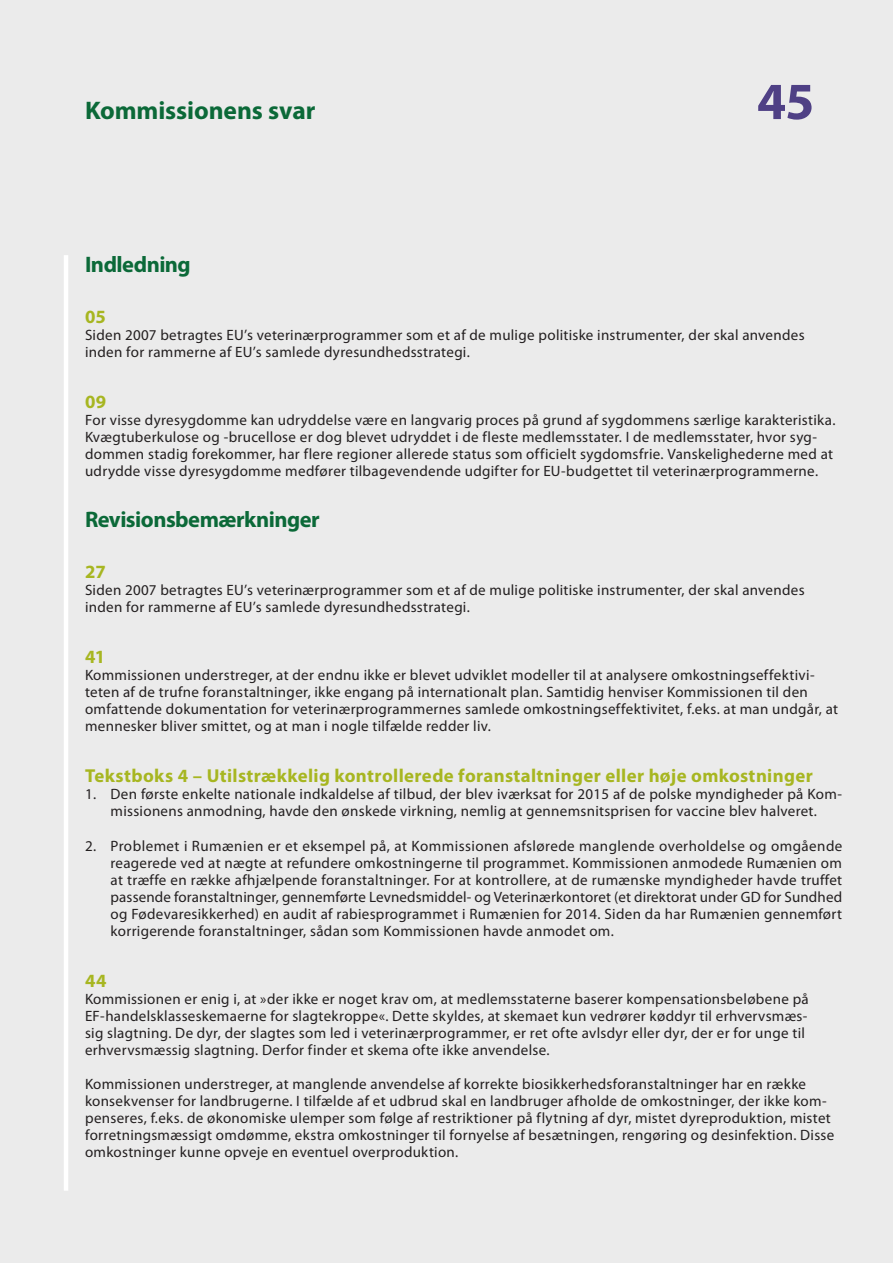
<style>
.page{position:relative;width:893px;height:1263px;background:#ebebeb}
.page>*{position:absolute;margin:0;border:0;box-sizing:border-box;transform-origin:0 0}
.t1{font:700 52.5px "Myriad Pro";color:#4f4085}
.t2{font:700 25.5px "Myriad Pro";letter-spacing:-.005em;color:#0b6938}
.K_02_-_REP_TITRE_1_1{font:700 22.5px "Myriad Pro";letter-spacing:-.025em;color:#0b6938}
.K_03_-_REP_CHIFFRE{font:700 18.75px "Myriad Pro";letter-spacing:.02em;color:#a7b621}
.K_04_-_REP_TEXTE_COU{font:15px/17px "Myriad Pro";letter-spacing:.02em;color:#231f20}
.K_05_-_REP__1__TEXTE{font:15px/17px "Myriad Pro";letter-spacing:.02em;color:#231f20;text-align:center}
</style>
<div class="page">
<hr style="left:64px;top:255px;width:4px;height:936px;background:#fff">
<p class="t2" style="left:85px;top:94px;width:232px">Kommissionens svar</p>
<p class="t1" style="left:757px;top:67px;width:59px">45</p>
<p class="K_02_-_REP_TITRE_1_1" style="left:85px;top:250px;width:107px">Indledning</p>
<p class="K_03_-_REP_CHIFFRE" style="left:85px;top:305px;width:23px">05</p>
<p class="K_04_-_REP_TEXTE_COU" style="left:85px;top:326px;width:721px">Siden 2007 betragtes EU’s veterinærprogrammer som et af de mulige politiske instrumenter, der skal anvendes inden for rammerne af EU’s samlede dyresundhedsstrategi.</p>
<p class="K_03_-_REP_CHIFFRE" style="left:85px;top:390px;width:23px">09</p>
<p class="K_04_-_REP_TEXTE_COU" style="left:85px;top:411px;width:752px">For visse dyresygdomme kan udryddelse være en langvarig proces på grund af sygdommens særlige karakteristika.<br>Kvægtuberkulose og -brucellose er dog blevet udryddet i de fleste medlemsstater. I de medlemsstater, hvor syg&shy;dommen stadig forekommer, har flere regioner allerede status som officielt sygdomsfrie. Vanskelighederne med at udrydde visse dyresygdomme medfører tilbagevendende udgifter for EU-budgettet til veterinærprogrammerne.</p>
<p class="K_02_-_REP_TITRE_1_1" style="left:85px;top:505px;width:236px">Revisionsbemærkninger</p>
<p class="K_03_-_REP_CHIFFRE" style="left:85px;top:560px;width:22px">27</p>
<p class="K_04_-_REP_TEXTE_COU" style="left:85px;top:582px;width:721px">Siden 2007 betragtes EU’s veterinærprogrammer som et af de mulige politiske instrumenter, der skal anvendes inden for rammerne af EU’s samlede dyresundhedsstrategi.</p>
<p class="K_03_-_REP_CHIFFRE" style="left:85px;top:645px;width:22px">41</p>
<p class="K_04_-_REP_TEXTE_COU" style="left:85px;top:667px;width:755px">Kommissionen understreger, at der endnu ikke er blevet udviklet modeller til at analysere omkostningseffektivi&shy;teten af de trufne foranstaltninger, ikke engang på internationalt plan. Samtidig henviser Kommissionen til den omfattende dokumentation for veterinærprogrammernes samlede omkostningseffektivitet, f.eks. at man undgår, at mennesker bliver smittet, og at man i nogle tilfælde redder liv.</p>
<p class="K_03_-_REP_CHIFFRE" style="left:85px;top:764px;width:729px">Tekstboks 4 – Utilstrækkelig kontrollerede foranstaltninger eller høje omkostninger</p>
<p class="K_05_-_REP__1__TEXTE" style="left:85px;top:786px;width:758px">1. Den første enkelte nationale indkaldelse af tilbud, der blev iværksat for 2015 af de polske myndigheder på Kom&shy;missionens anmodning, havde den ønskede virkning, nemlig at gennemsnitsprisen for vaccine blev halveret.</p>
<p class="K_05_-_REP__1__TEXTE" style="left:111px;top:837px;width:733px;text-align:justify;text-indent:-26px">2. Problemet i Rumænien er et eksempel på, at Kommissionen afslørede manglende overholdelse og omgående reagerede ved at nægte at refundere omkostningerne til programmet. Kommissionen anmodede Rumænien om at træffe en række afhjælpende foranstaltninger. For at kontrollere, at de rumænske myndigheder havde truffet passende foranstaltninger, gennemførte Levnedsmiddel- og Veterinærkontoret (et direktorat under GD for Sundhed og Fødevaresikkerhed) en audit af rabiesprogrammet i Rumænien for 2014. Siden da har Rumænien gennemført korrigerende foranstaltninger, sådan som Kommissionen havde anmodet om.</p>
<p class="K_03_-_REP_CHIFFRE" style="left:85px;top:968px;width:23px">44</p>
<p class="K_04_-_REP_TEXTE_COU" style="left:85px;top:990px;width:725px">Kommissionen er enig i, at »der ikke er noget krav om, at medlemsstaterne baserer kompensationsbeløbene på EF-handelsklasseskemaerne for slagtekroppe«. Dette skyldes, at skemaet kun vedrører køddyr til erhvervsmæs&shy;sig slagtning. De dyr, der slagtes som led i veterinærprogrammer, er ret ofte avlsdyr eller dyr, der er for unge til erhvervsmæssig slagtning. Derfor finder et skema ofte ikke anvendelse.</p>
<p class="K_04_-_REP_TEXTE_COU" style="left:85px;top:1075px;width:751px">Kommissionen understreger, at manglende anvendelse af korrekte biosikkerhedsforanstaltninger har en række konsekvenser for landbrugerne. I tilfælde af et udbrud skal en landbruger afholde de omkostninger, der ikke kom&shy;penseres, f.eks. de økonomiske ulemper som følge af restriktioner på flytning af dyr, mistet dyreproduktion, mistet forretningsmæssigt omdømme, ekstra omkostninger til fornyelse af besætningen, rengøring og desinfektion. Disse omkostninger kunne opveje en eventuel overproduktion.</p>
</div>
